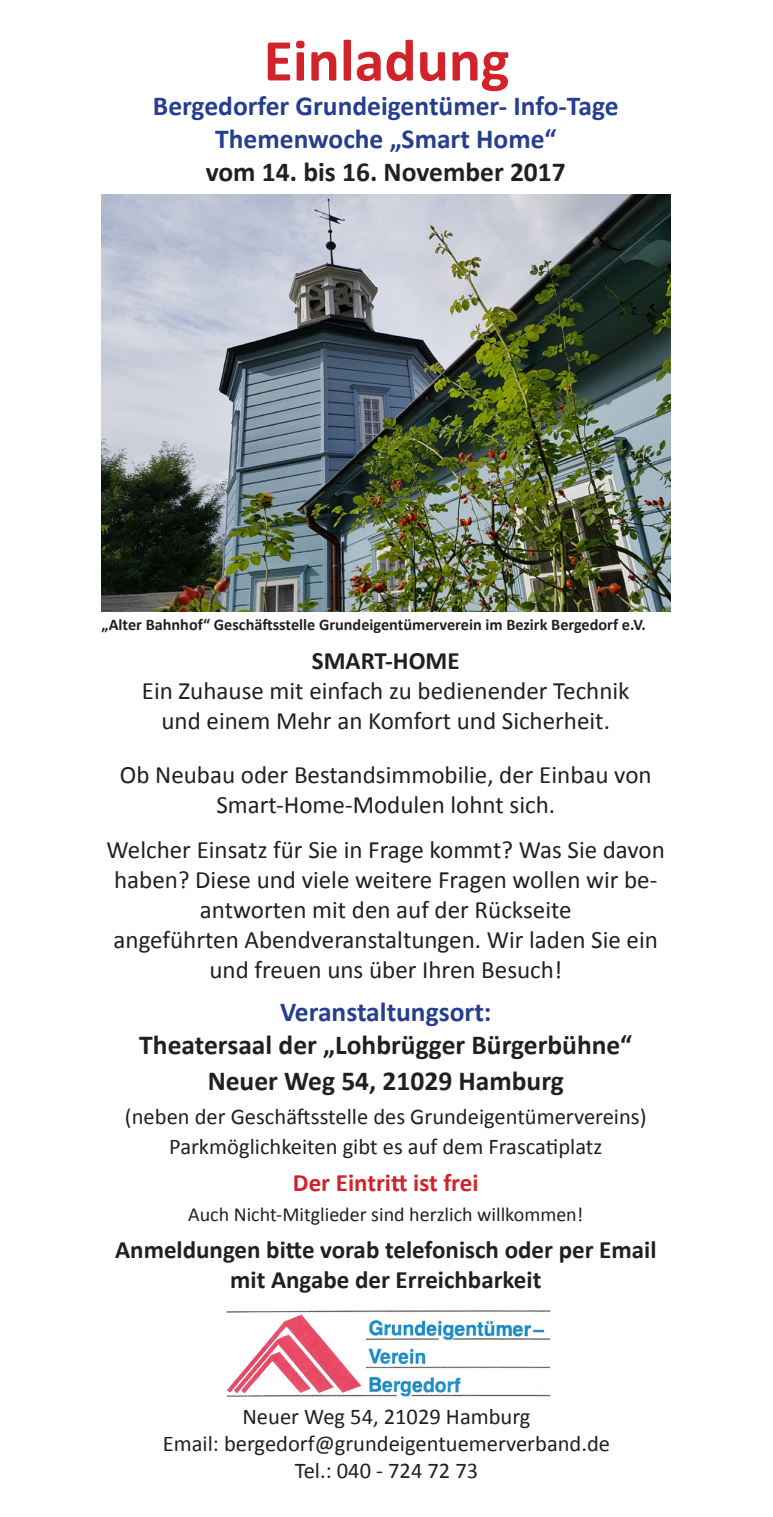
<style>
.page{position:relative;width:773px;height:1517px;background:#fff}
.page>*{position:absolute;margin:0;border:0;box-sizing:border-box;transform-origin:0 0}
.t1{font:700 60px "Calibri";color:#d1232a}
.t2{font:700 27.5px "Calibri";color:#231f20}
.t3{font:700 27.5px "Calibri";color:#253f8e}
.t4{font:25px/30px "Calibri";color:#231f20;text-align:center}
.t5{font:700 25px "Calibri";color:#231f20}
.t6{font:700 25px "Calibri";color:#d1232a}
.t7{font:22.5px "Calibri";color:#231f20}
.t8{font:20px "Calibri";color:#231f20}
.t9{font:700 16.25px "Calibri";color:#231f20}
</style>
<div class="page">
<img style="left:226px;top:1310px;width:325px;height:87px">
<img style="left:101px;top:195px;width:569px;height:417px">
<p class="t1" style="left:263px;top:22px;width:247px">Einladung</p>
<p class="t3" style="left:153px;top:88px;width:467px">Bergedorfer Grundeigentümer- Info-Tage</p>
<p class="t3" style="left:215px;top:121px;width:342px">Themenwoche „Smart Home“</p>
<p class="t2" style="left:206px;top:154px;width:361px">vom 14. bis 16. November 2017</p>
<p class="t9" style="left:101px;top:614px;width:545px">„Alter Bahnhof“ Geschäftsstelle Grundeigentümerverein im Bezirk Bergedorf e.V.</p>
<p class="t5" style="left:312px;top:645px;width:149px">SMART-HOME</p>
<p class="t4" style="left:142px;top:676px;width:489px">Ein Zuhause mit einfach zu bedienender Technik</p>
<p class="t4" style="left:161px;top:706px;width:450px">und einem Mehr an Komfort und Sicherheit.</p>
<p class="t4" style="left:120px;top:760px;width:533px">Ob Neubau oder Bestandsimmobilie, der Einbau von<br>Smart-Home-Modulen lohnt sich.</p>
<p class="t4" style="left:107px;top:834px;width:559px">Welcher Einsatz für Sie in Frage kommt? Was Sie davon haben? Diese und viele weitere Fragen wollen wir be&shy;antworten mit den auf der Rückseite</p>
<p class="t4" style="left:114px;top:924px;width:545px">angeführten Abendveranstaltungen. Wir laden Sie ein und freuen uns über Ihren Besuch!</p>
<p class="t3" style="left:280px;top:994px;width:213px">Veranstaltungsort:</p>
<p class="t2" style="left:139px;top:1027px;width:494px">Theatersaal der „Lohbrügger Bürgerbühne“</p>
<p class="t2" style="left:208px;top:1063px;width:357px">Neuer Weg 54, 21029 Hamburg</p>
<p class="t7" style="left:125px;top:1102px;width:523px">(neben der Geschäftsstelle des Grundeigentümervereins)</p>
<p class="t7" style="left:169px;top:1132px;width:434px">Parkmöglichkeiten gibt es auf dem Frascatiplatz</p>
<p class="t6" style="left:293px;top:1166px;width:187px">Der Eintritt ist frei</p>
<p class="t8" style="left:188px;top:1201px;width:396px">Auch Nicht-Mitglieder sind herzlich willkommen!</p>
<p class="t5" style="left:115px;top:1233px;width:543px">Anmeldungen bitte vorab telefonisch oder per Email</p>
<p class="t5" style="left:230px;top:1263px;width:312px">mit Angabe der Erreichbarkeit</p>
<p class="t7" style="left:242px;top:1402px;width:289px">Neuer Weg 54, 21029 Hamburg</p>
<p class="t7" style="left:163px;top:1429px;width:448px">Email: bergedorf@grundeigentuemerverband.de</p>
<p class="t7" style="left:295px;top:1456px;width:185px">Tel.: 040 - 724 72 73</p>
</div>
